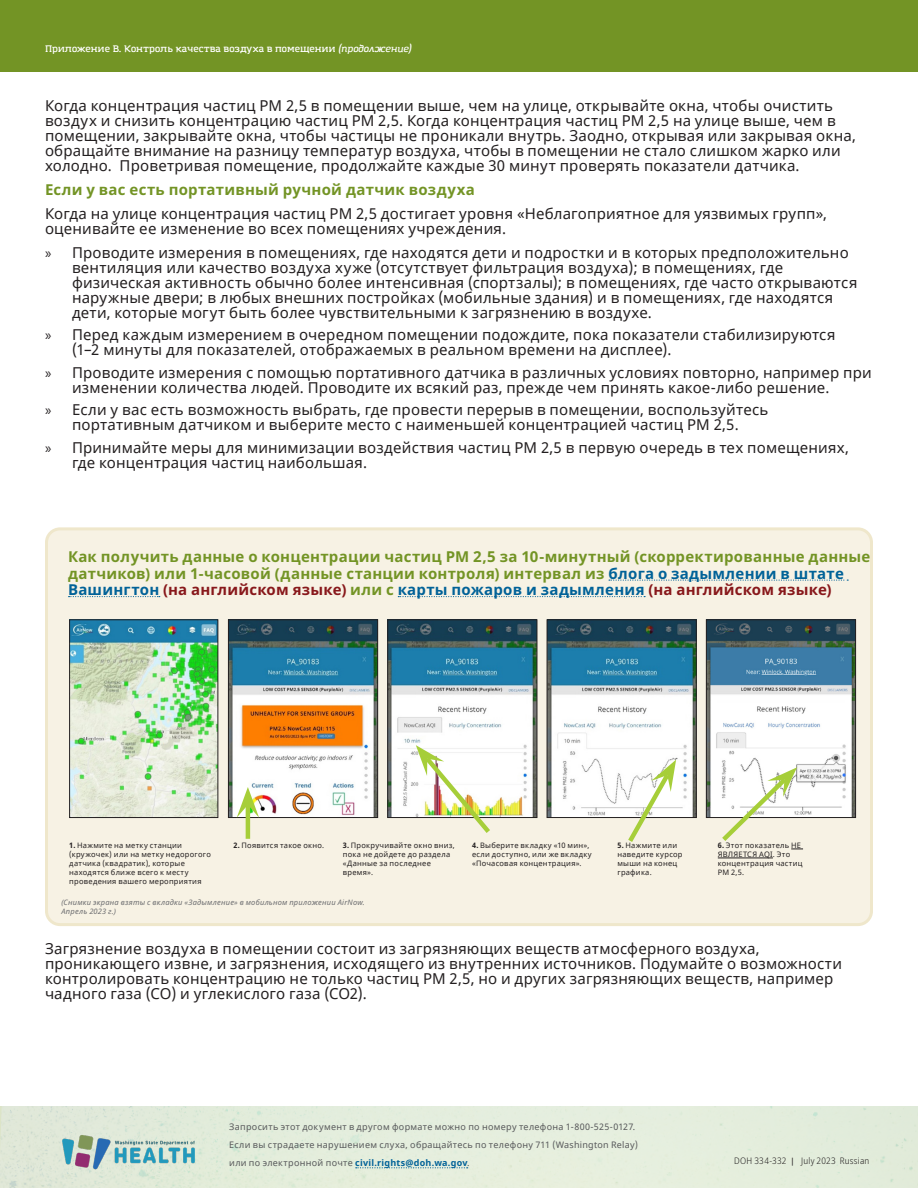
<style>
.page{position:relative;width:918px;height:1188px;background:#fff}
.page>*{position:absolute;margin:0;border:0;box-sizing:border-box;transform-origin:0 0}
.t1{font:15px/15px "Noto Sans";letter-spacing:.015em;color:#231f20}
.t2{font:700 15px/16.5px "Noto Sans";letter-spacing:.015em;color:#739425}
.t3{font:600 9.45px "Amazing Grotesk";color:#fff}
.t4{font:9px/18px "Noto Sans";letter-spacing:.035em;color:#57585a}
.t5{font:300 semi-condensed 9px "Noto Sans";letter-spacing:.025em;color:#231f20}
.t6{font:7.5px/9px "Noto Sans";letter-spacing:.035em;color:#231f20}
.t7{font:italic 7.5px/9px "Noto Sans";letter-spacing:.025em;color:#6c6d70}
.s1{font-style:italic}
.s2{font-family:"Myriad Pro"}
.s3{color:#016298}
.s4{color:#88181b}
.s5{font-weight:700;font-stretch:semi-condensed}
.s6{font-weight:700;color:#016298}
.s7{font-family:"Calibri";font-weight:400;font-stretch:normal}
</style>
<div class="page">
<div style="left:0;top:0;width:918px;height:72px;background:#739425"></div>
<div style="left:0;top:1107px;width:918px;height:81px;background:#e4eddc"></div>
<img style="left:59px;top:1131px;width:139px;height:41px">
<svg style="left:356px;top:1167px;width:112px;height:1px"></svg>
<div style="left:46px;top:529px;width:826px;height:396px;background:#f7f2e4;border-radius:13px"></div>
<div style="left:45px;top:527px;width:828px;height:399px;border:3px solid #efe7cb;border-radius:13px"></div>
<img style="left:71px;top:621px;width:145px;height:195px">
<div style="left:69px;top:619px;width:149px;height:199px;border:1px solid #231f20"></div>
<img style="left:230px;top:621px;width:146px;height:195px">
<div style="left:228px;top:619px;width:150px;height:199px;border:1px solid #231f20"></div>
<img style="left:389px;top:621px;width:146px;height:195px">
<div style="left:387px;top:619px;width:150px;height:199px;border:1px solid #231f20"></div>
<img style="left:549px;top:621px;width:146px;height:195px">
<div style="left:547px;top:619px;width:150px;height:199px;border:1px solid #231f20"></div>
<img style="left:708px;top:621px;width:146px;height:195px">
<div style="left:706px;top:619px;width:150px;height:199px;border:1px solid #231f20"></div>
<hr style="left:718px;top:858px;width:55px;height:1px;background:#231f20">
<hr style="left:246px;top:805px;width:4px;height:34px;background:#a6ce39">
<svg style="left:237px;top:787px;width:22px;height:31px"></svg>
<svg style="left:416px;top:745px;width:79px;height:88px"></svg>
<svg style="left:624px;top:760px;width:52px;height:82px"></svg>
<svg style="left:717px;top:767px;width:86px;height:83px"></svg>
<svg style="left:609px;top:580px;width:239px;height:1px"></svg>
<svg style="left:69px;top:596px;width:91px;height:1px"></svg>
<svg style="left:398px;top:596px;width:247px;height:1px"></svg>
<p class="t3" style="left:45px;top:43px;width:368px">Приложение B. Контроль качества воздуха в помещении <span class="s1">(продолжение)</span></p>
<p class="t1" style="left:45px;top:98px;width:812px">Когда концентрация частиц PM 2,5 в помещении выше, чем на улице, открывайте окна, чтобы очистить воздух и снизить концентрацию частиц PM 2,5. Когда концентрация частиц PM 2,5 на улице выше, чем в помещении, закрывайте окна, чтобы частицы не проникали внутрь. Заодно, открывая или закрывая окна, обращайте внимание на разницу температур воздуха, чтобы в помещении не стало слишком жарко или холодно. Проветривая помещение, продолжайте каждые 30 минут проверять показатели датчика.</p>
<p class="t2" style="left:45px;top:181px;width:431px">Если у вас есть портативный ручной датчик воздуха</p>
<p class="t1" style="left:45px;top:206px;width:783px">Когда на улице концентрация частиц PM 2,5 достигает уровня «Неблагоприятное для уязвимых групп», оценивайте ее изменение во всех помещениях учреждения.</p>
<p class="t1" style="left:72px;top:245px;width:787px;text-indent:-27px"><span class="s2">»</span> Проводите измерения в помещениях, где находятся дети и подростки и в которых предположительно вентиляция или качество воздуха хуже (отсутствует фильтрация воздуха); в помещениях, где физическая активность обычно более интенсивная (спортзалы); в помещениях, где часто открываются наружные двери; в любых внешних постройках (мобильные здания) и в помещениях, где находятся дети, которые могут быть более чувствительными к загрязнению в воздухе.</p>
<p class="t1" style="left:72px;top:328px;width:765px;text-indent:-27px"><span class="s2">»</span> Перед каждым измерением в очередном помещении подождите, пока показатели стабилизируются (1–2 минуты для показателей, отображаемых в реальном времени на дисплее).</p>
<p class="t1" style="left:72px;top:365px;width:801px;text-indent:-27px"><span class="s2">»</span> Проводите измерения с помощью портативного датчика в различных условиях повторно, например при изменении количества людей. Проводите их всякий раз, прежде чем принять какое-либо решение.</p>
<p class="t1" style="left:45px;top:403px;width:725px;text-align:center"><span class="s2">»</span> Если у вас есть возможность выбрать, где провести перерыв в помещении, воспользуйтесь портативным датчиком и выберите место с наименьшей концентрацией частиц PM 2,5.</p>
<p class="t1" style="left:72px;top:440px;width:779px;text-indent:-27px"><span class="s2">»</span> Принимайте меры для минимизации воздействия частиц PM 2,5 в первую очередь в тех помещениях, где концентрация частиц наибольшая.</p>
<p class="t2" style="left:68px;top:549px;width:804px">Как получить данные о концентрации частиц PM 2,5 за 10-минутный (скорректированные данные датчиков) или 1-часовой (данные станции контроля) интервал из <span class="s3">блога о задымлении в штате<br>Вашингтон</span> <span class="s4">(на английском языке)</span> или с <span class="s3">карты пожаров и задымления</span> <span class="s4">(на английском языке)</span></p>
<p class="t6" style="left:69px;top:841px;width:143px"><span class="s5">1.</span> Нажмите на метку станции (кружочек) или на метку недорогого датчика (квадратик), которые находятся ближе всего к месту проведения вашего мероприятия</p>
<p class="t6" style="left:233px;top:841px;width:92px"><span class="s5">2.</span> Появится такое окно.</p>
<p class="t6" style="left:343px;top:841px;width:113px"><span class="s5">3.</span> Прокручивайте окно вниз, пока не дойдете до раздела «Данные за последнее время».</p>
<p class="t6" style="left:472px;top:841px;width:121px"><span class="s5">4.</span> Выберите вкладку «10 мин», если доступно, или же вкладку «Почасовая концентрация».</p>
<p class="t6" style="left:617px;top:841px;width:67px"><span class="s5">5.</span> Нажмите или наведите курсор мыши на конец графика.</p>
<p class="t6" style="left:718px;top:841px;width:86px"><span class="s5">6.</span> Этот показатель НЕ<br>ЯВЛЯЕТСЯ AQI. Это концентрация частиц<br>PM 2,5.</p>
<p class="t7" style="left:61px;top:898px;width:305px">(Снимки экрана взяты с вкладки «Задымление» в мобильном приложении AirNow.<br>Апрель 2023 г.)</p>
<p class="t1" style="left:45px;top:942px;width:799px">Загрязнение воздуха в помещении состоит из загрязняющих веществ атмосферного воздуха, проникающего извне, и загрязнения, исходящего из внутренних источников. Подумайте о возможности контролировать концентрацию не только частиц PM 2,5, но и других загрязняющих веществ, например чадного газа (CO) и углекислого газа (CO2).</p>
<p class="t4" style="left:229px;top:1118px;width:410px">Запросить этот документ в другом формате можно по номеру телефона 1-800-525-0127.<br>Если вы страдаете нарушением слуха, обращайтесь по телефону 711 (Washington Relay) или по электронной почте <span class="s6">civil.rights@doh.wa.gov</span>.</p>
<p class="t5" style="left:734px;top:1154px;width:137px">DOH 334-332 <span class="s7">|</span> July 2023 Russian</p>
</div>
